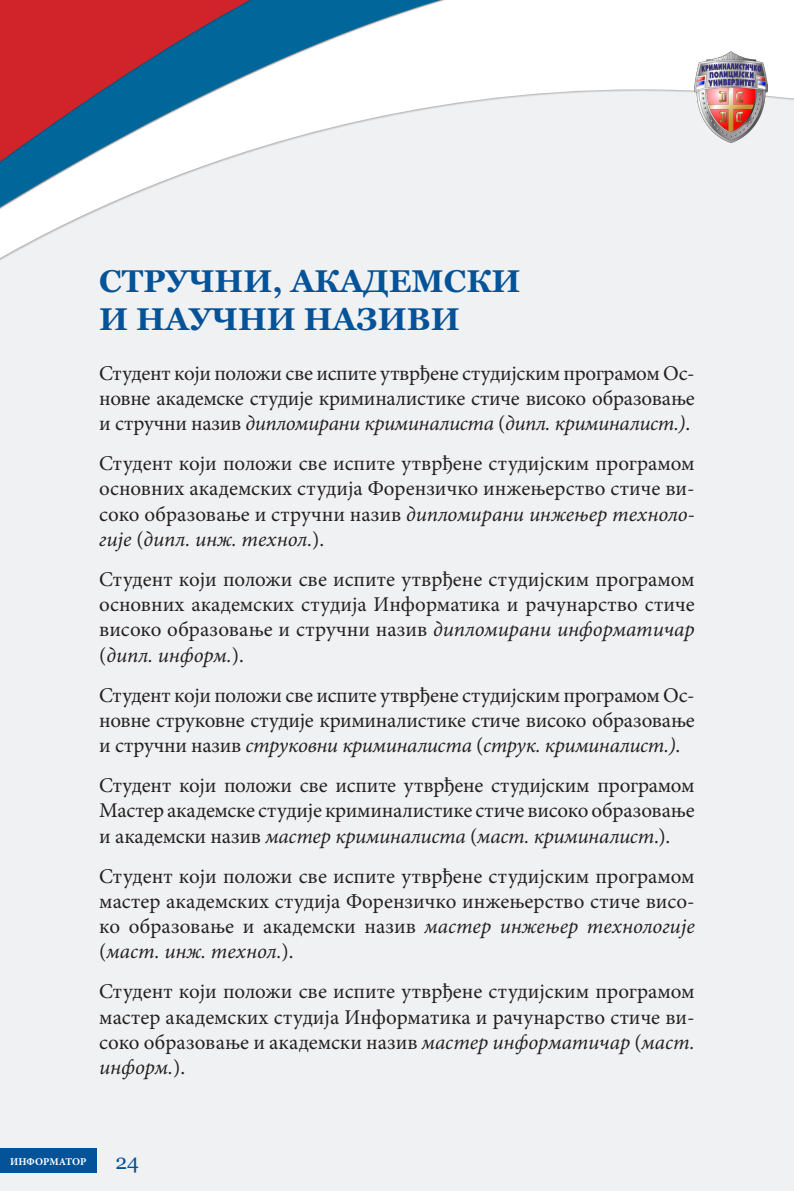
<style>
.page{position:relative;width:794px;height:1191px;background:#f0f1f2}
.page>*{position:absolute;margin:0;border:0;box-sizing:border-box;transform-origin:0 0}
.Naslov_1{font:700 31.5px/37.8px "Georgia";color:#045399}
.t1{font:21px/25.2px "Minion Pro";color:#231f20;text-align:justify}
.t2{font:21px "Georgia";color:#045399}
.t3{font:700 10.5px "Minion Pro";letter-spacing:-.005em;color:#fff}
.s1{font-style:italic}
</style>
<div class="page">
<div style="left:0;top:1148px;width:97px;height:25px;background:#045399"></div>
<svg style="left:0;top:0;width:794px;height:261px"></svg>
<svg style="left:0;top:0;width:605px;height:220px"></svg>
<img style="left:694px;top:51px;width:73px;height:91px">
<p class="Naslov_1" style="left:99px;top:262px;width:423px">СТРУЧНИ, АКАДЕМСКИ<br>И НАУЧНИ НАЗИВИ</p>
<p class="t1" style="left:99px;top:360px;width:597px">Студент који положи све испите утврђене студијским програмом Ос&shy;новне академске студије криминалистике стиче високо образовање и стручни назив <span class="s1">дипломирани криминалиста</span> (<span class="s1">дипл. криминалист.)</span>.</p>
<p class="t1" style="left:99px;top:451px;width:597px">Студент који положи све испите утврђене студијским програмом основних академских студија Форензичко инжењерство стиче ви&shy;соко образовање и стручни назив <span class="s1">дипломирани инжењер техноло&shy;гије</span> (<span class="s1">дипл. инж. технол.</span>).</p>
<p class="t1" style="left:99px;top:566px;width:597px">Студент који положи све испите утврђене студијским програмом основних академских студија Информатика и рачунарство стиче високо образовање и стручни назив <span class="s1">дипломирани информатичар </span>(<span class="s1">дипл. информ.</span>).</p>
<p class="t1" style="left:99px;top:682px;width:597px">Студент који положи све испите утврђене студијским програмом Ос&shy;новне струковне студије криминалистике стиче високо образовање и стручни назив <span class="s1">струковни криминалиста</span> (<span class="s1">струк. криминалист.)</span>.</p>
<p class="t1" style="left:99px;top:773px;width:597px">Студент који положи све испите утврђене студијским програмом Мастер академске студије криминалистике стиче високо образовање и академски назив <span class="s1">мастер криминалиста</span> (<span class="s1">маст. криминалист</span>.).</p>
<p class="t1" style="left:99px;top:863px;width:597px">Студент који положи све испите утврђене студијским програмом мастер академских студија Форензичко инжењерство стиче висо&shy;ко образовање и академски назив <span class="s1">мастер инжењер технологије </span>(<span class="s1">маст. инж. технол.</span>).</p>
<p class="t1" style="left:99px;top:979px;width:597px">Студент који положи све испите утврђене студијским програмом мастер академских студија Информатика и рачунарство стиче ви&shy;соко образовање и академски назив <span class="s1">мастер информатичар</span> (<span class="s1">маст. информ.</span>).</p>
<p class="t3" style="left:10px;top:1153px;width:78px">ИНФОРМАТОР</p>
<p class="t2" style="left:115px;top:1148px;width:25px">24</p>
</div>
